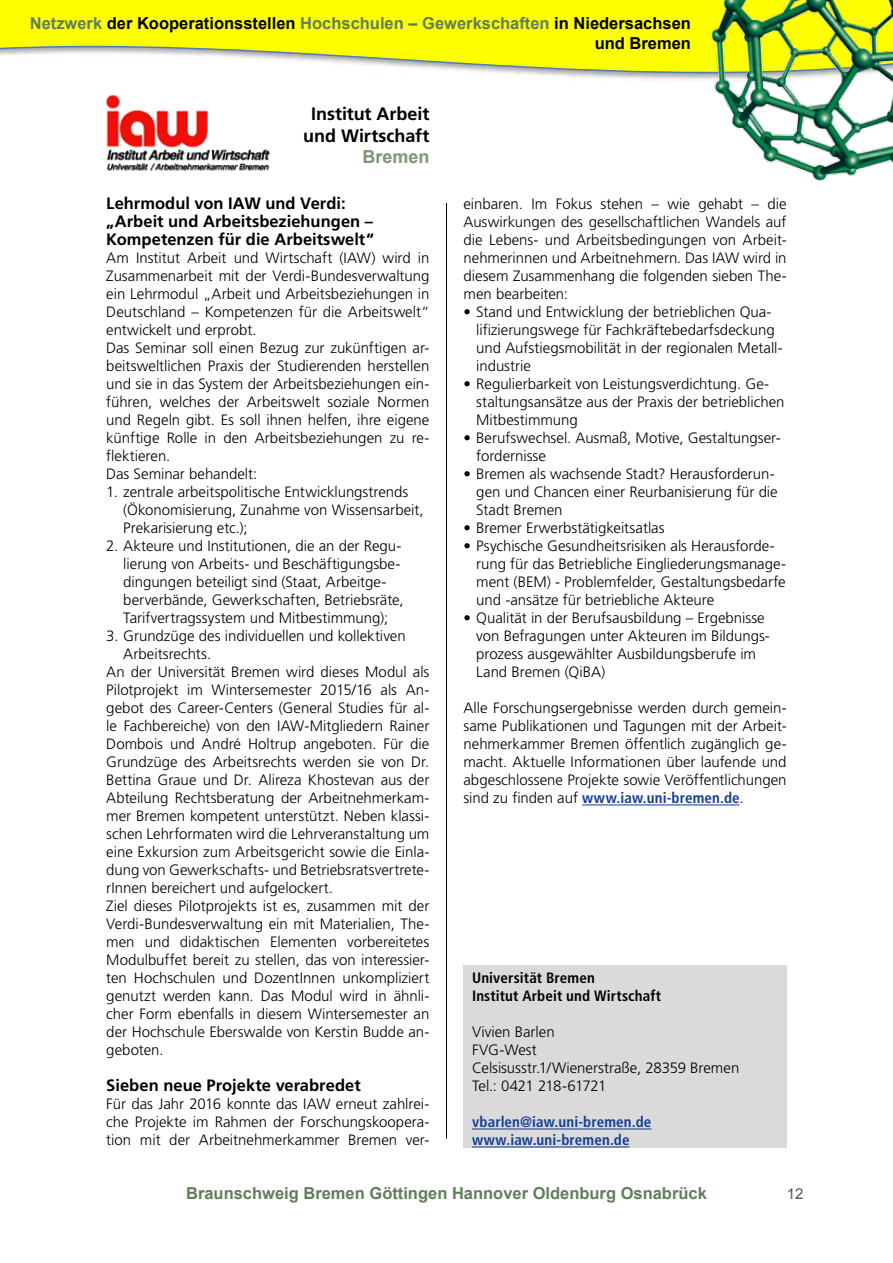
<style>
.page{position:relative;width:893px;height:1263px;background:#fff}
.page>*{position:absolute;margin:0;border:0;box-sizing:border-box;transform-origin:0 0}
.t1{font:700 18px/21.6px "Frutiger";color:#000;text-align:center}
.t2{font:700 18px "Arial";color:#7d9676}
.t3{font:700 16.5px/18px "Frutiger";color:#000}
.t4{font:700 16.5px/19.8px "Arial";color:#000;text-align:right}
.t5{font:700 16.5px "Arial";color:#5f7e59}
.t6{font:300 15px/18px "Frutiger";color:#000}
.t7{font:700 condensed 15px/18px "Frutiger";letter-spacing:.01em;color:#133e90}
.t8{font:700 condensed 15px/18px "Frutiger";letter-spacing:.01em;color:#000}
.t9{font:15px "Arial";color:#565656}
.s1{color:#5f7e59}
.s2{font-weight:700;font-stretch:condensed;color:#133e90}
</style>
<div class="page">
<svg style="left:0;top:0;width:709px;height:79px;fill:#ff0"></svg>
<img style="left:709px;top:0;width:184px;height:181px">
<hr style="left:446px;top:203px;width:1px;height:935px;background:#000">
<img style="left:100px;top:78px;width:175px;height:93px">
<hr style="left:582px;top:804px;width:157px;height:1px;background:#133e90">
<div style="left:463px;top:965px;width:324px;height:183px;background:#dadada"></div>
<hr style="left:472px;top:1128px;width:179px;height:1px;background:#133e90">
<hr style="left:472px;top:1146px;width:158px;height:1px;background:#133e90">
<p class="t4" style="left:30px;top:13px;width:663px"><span class="s1">Netzwerk</span> der Kooperationsstellen <span class="s1">Hochschulen – Gewerkschaften</span> in Niedersachsen und Bremen</p>
<p class="t1" style="left:303px;top:103px;width:128px">Institut Arbeit und Wirtschaft</p>
<p class="t2" style="left:362px;top:147px;width:69px">Bremen</p>
<p class="t3" style="left:106px;top:195px;width:269px">Lehrmodul von IAW und Verdi: „Arbeit und Arbeitsbeziehungen –<br>Kompetenzen für die Arbeitswelt“</p>
<p class="t6" style="left:106px;top:249px;width:325px">Am Institut Arbeit und Wirtschaft (IAW) wird in Zusammenarbeit mit der Verdi-Bundesverwaltung ein Lehrmodul „Arbeit und Arbeitsbeziehungen in Deutschland – Kompetenzen für die Arbeitswelt“ entwickelt und erprobt.<br>Das Seminar soll einen Bezug zur zukünftigen ar&shy;beitsweltlichen Praxis der Studierenden herstellen und sie in das System der Arbeitsbeziehungen ein&shy;führen, welches der Arbeitswelt soziale Normen und Regeln gibt. Es soll ihnen helfen, ihre eigene künftige Rolle in den Arbeitsbeziehungen zu re&shy;flektieren.<br>Das Seminar behandelt:</p>
<p class="t6" style="left:123px;top:483px;width:302px;text-indent:-17px">1. zentrale arbeitspolitische Entwicklungstrends (Ökonomisierung, Zunahme von Wissensarbeit,<br>Prekarisierung etc.);</p>
<p class="t6" style="left:123px;top:537px;width:282px;text-indent:-17px">2. Akteure und Institutionen, die an der Regu&shy;lierung von Arbeits- und Beschäftigungsbe&shy;dingungen beteiligt sind (Staat, Arbeitge&shy;berverbände, Gewerkschaften, Betriebsräte, Tarifvertragssystem und Mitbestimmung);</p>
<p class="t6" style="left:106px;top:627px;width:301px">3. Grundzüge des individuellen und kollektiven</p>
<p class="t6" style="left:123px;top:645px;width:90px">Arbeitsrechts.</p>
<p class="t6" style="left:106px;top:663px;width:325px">An der Universität Bremen wird dieses Modul als</p>
<p class="t6" style="left:106px;top:681px;width:325px">Pilotprojekt im Wintersemester 2015/16 als An-</p>
<p class="t6" style="left:106px;top:699px;width:325px">gebot des Career-Centers (General Studies für al-</p>
<p class="t6" style="left:106px;top:717px;width:325px">le Fachbereiche) von den IAW-Mitgliedern Rainer</p>
<p class="t6" style="left:106px;top:735px;width:325px">Dombois und André Holtrup angeboten. Für die</p>
<p class="t6" style="left:106px;top:753px;width:325px">Grundzüge des Arbeitsrechts werden sie von Dr.</p>
<p class="t6" style="left:106px;top:771px;width:325px">Bettina Graue und Dr. Alireza Khostevan aus der</p>
<p class="t6" style="left:106px;top:789px;width:325px">Abteilung Rechtsberatung der Arbeitnehmerkam-</p>
<p class="t6" style="left:106px;top:807px;width:325px">mer Bremen kompetent unterstützt. Neben klassi-</p>
<p class="t6" style="left:106px;top:825px;width:325px">schen Lehrformaten wird die Lehrveranstaltung um</p>
<p class="t6" style="left:106px;top:843px;width:325px">eine Exkursion zum Arbeitsgericht sowie die Einla-</p>
<p class="t6" style="left:106px;top:861px;width:325px">dung von Gewerkschafts- und Betriebsratsvertrete-</p>
<p class="t6" style="left:106px;top:879px;width:228px">rInnen bereichert und aufgelockert.</p>
<p class="t6" style="left:106px;top:897px;width:325px">Ziel dieses Pilotprojekts ist es, zusammen mit der</p>
<p class="t6" style="left:106px;top:915px;width:325px">Verdi-Bundesverwaltung ein mit Materialien, The-</p>
<p class="t6" style="left:106px;top:933px;width:325px">men und didaktischen Elementen vorbereitetes</p>
<p class="t6" style="left:106px;top:951px;width:325px">Modulbuffet bereit zu stellen, das von interessier-</p>
<p class="t6" style="left:106px;top:969px;width:325px">ten Hochschulen und DozentInnen unkompliziert</p>
<p class="t6" style="left:106px;top:987px;width:325px">genutzt werden kann. Das Modul wird in ähnli-</p>
<p class="t6" style="left:106px;top:1005px;width:325px">cher Form ebenfalls in diesem Wintersemester an</p>
<p class="t6" style="left:106px;top:1023px;width:325px">der Hochschule Eberswalde von Kerstin Budde an-</p>
<p class="t6" style="left:106px;top:1041px;width:59px">geboten.</p>
<p class="t3" style="left:106px;top:1077px;width:256px">Sieben neue Projekte verabredet</p>
<p class="t6" style="left:106px;top:1095px;width:325px;text-align:justify">Für das Jahr 2016 konnte das IAW erneut zahlrei&shy;che Projekte im Rahmen der Forschungskoopera&shy;tion mit der Arbeitnehmerkammer Bremen ver-</p>
<p class="t6" style="left:463px;top:195px;width:325px;text-align:justify">einbaren. Im Fokus stehen – wie gehabt – die Auswirkungen des gesellschaftlichen Wandels auf die Lebens- und Arbeitsbedingungen von Arbeit&shy;nehmerinnen und Arbeitnehmern. Das IAW wird in diesem Zusammenhang die folgenden sieben The&shy;men bearbeiten:</p>
<p class="t6" style="left:476px;top:303px;width:308px;text-indent:-13px">• Stand und Entwicklung der betrieblichen Qua&shy;lifizierungswege für Fachkräftebedarfsdeckung und Aufstiegsmobilität in der regionalen Metall&shy;industrie</p>
<p class="t6" style="left:476px;top:375px;width:310px;text-indent:-13px">• Regulierbarkeit von Leistungsverdichtung. Ge&shy;staltungsansätze aus der Praxis der betrieblichen<br>Mitbestimmung</p>
<p class="t6" style="left:476px;top:429px;width:306px;text-indent:-13px">• Berufswechsel. Ausmaß, Motive, Gestaltungser&shy;fordernisse</p>
<p class="t6" style="left:476px;top:465px;width:303px;text-indent:-13px">• Bremen als wachsende Stadt? Herausforderun&shy;gen und Chancen einer Reurbanisierung für die<br>Stadt Bremen</p>
<p class="t6" style="left:463px;top:519px;width:203px">• Bremer Erwerbstätigkeitsatlas</p>
<p class="t6" style="left:476px;top:537px;width:311px;text-indent:-13px">• Psychische Gesundheitsrisiken als Herausforde&shy;rung für das Betriebliche Eingliederungsmanage&shy;ment (BEM) - Problemfelder, Gestaltungsbedarfe und -ansätze für betriebliche Akteure</p>
<p class="t6" style="left:476px;top:609px;width:295px;text-indent:-13px">• Qualität in der Berufsausbildung – Ergebnisse von Befragungen unter Akteuren im Bildungs&shy;prozess ausgewählter Ausbildungsberufe im Land Bremen (QiBA)</p>
<p class="t6" style="left:463px;top:699px;width:325px;text-align:justify">Alle Forschungsergebnisse werden durch gemein&shy;same Publikationen und Tagungen mit der Arbeit&shy;nehmerkammer Bremen öffentlich zugänglich ge&shy;macht. Aktuelle Informationen über laufende und abgeschlossene Projekte sowie Veröffentlichungen sind zu finden auf <span class="s2">www.iaw.uni-bremen.de</span>.</p>
<p class="t8" style="left:472px;top:969px;width:191px">Universität Bremen<br>Institut Arbeit und Wirtschaft</p>
<p class="t6" style="left:472px;top:1023px;width:269px">Vivien Barlen<br>FVG-West<br>Celsisusstr.1/Wienerstraße, 28359 Bremen<br>Tel.: 0421 218-61721</p>
<p class="t7" style="left:472px;top:1113px;width:181px">vbarlen@iaw.uni-bremen.de www.iaw.uni-bremen.de</p>
<p class="t5" style="left:186px;top:1184px;width:522px">Braunschweig Bremen Göttingen Hannover Oldenburg Osnabrück</p>
<p class="t9" style="left:787px;top:1186px;width:18px">12</p>
</div>
